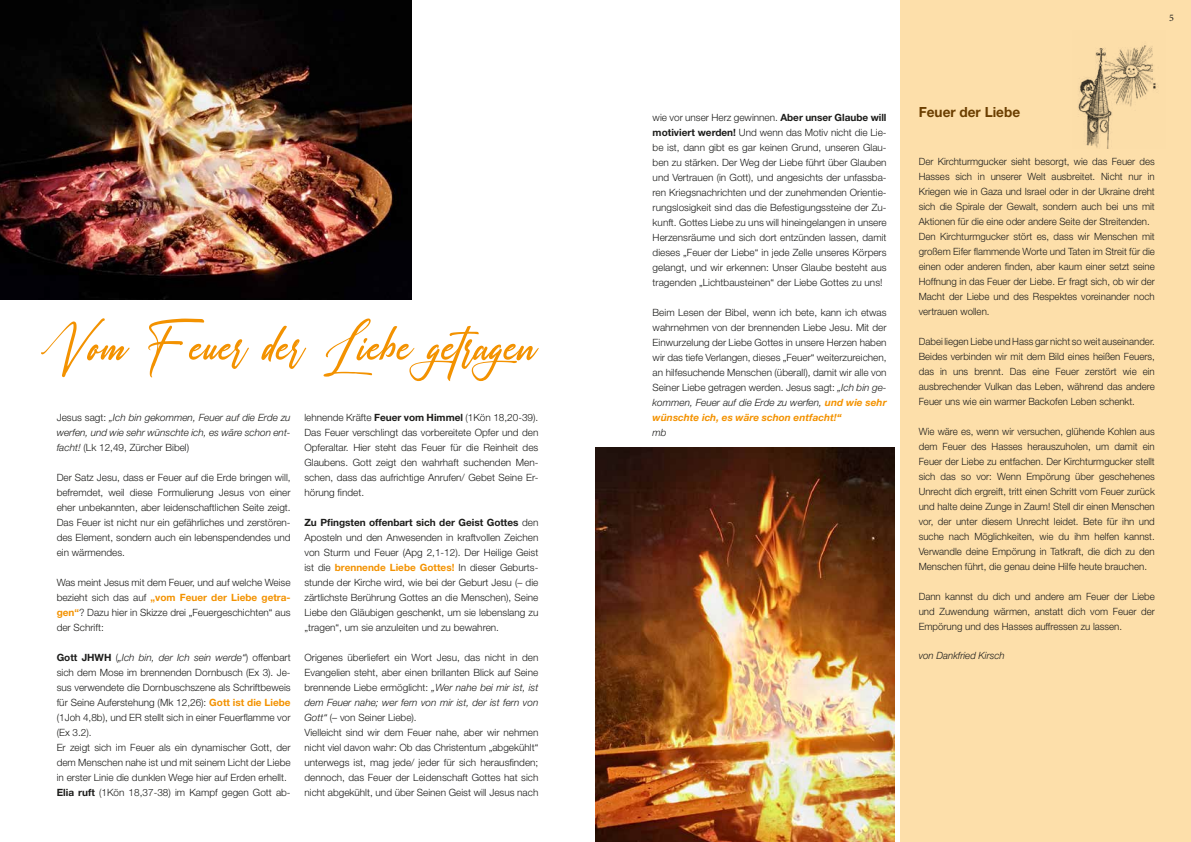
<style>
.page{position:relative;width:1191px;height:842px;background:#fff}
.page>*{position:absolute;margin:0;border:0;box-sizing:border-box;transform-origin:0 0}
.t1{font:69.5px "Rosellinda Alyamore";color:#f39200}
.t2{font:700 14px "Helvetica Neue LT Std";color:#6b3e00}
.t3{font:300 10px/15px "Helvetica Neue LT Std";color:#1d1d1b;text-align:justify}
.t4{font:italic 300 10px/15px "Helvetica Neue LT Std";color:#1d1d1b;text-align:justify}
.t5{font:10px "Minion Pro";color:#1d1d1b}
.s1{font-style:normal}
.s2{font-weight:700;color:#f39200}
.s3{font-weight:700}
.s4{font-style:italic}
.s5{font-weight:700;font-style:italic;color:#f39200}
</style>
<div class="page">
<img style="left:0;top:0;width:411px;height:300px">
<img style="left:595px;top:448px;width:299px;height:394px">
<div style="left:900px;top:0;width:291px;height:842px;background:#fddfaa"></div>
<img style="left:1078px;top:45px;width:79px;height:103px">
<h1 class="t1" style="left:57px;top:307px;width:482px">Vom Feuer der Liebe getragen</h1>
<p class="t4" style="left:57px;top:410px;width:235px"><span class="s1">Jesus sagt:</span> „Ich bin gekommen, Feuer auf die Erde zu werfen, und wie sehr wünschte ich, es wäre schon ent&shy;facht! <span class="s1">(Lk 12,49, Zürcher Bibel)</span></p>
<p class="t3" style="left:57px;top:470px;width:235px">Der Satz Jesu, dass er Feuer auf die Erde bringen will, befremdet, weil diese Formulierung Jesus von einer eher unbekannten, aber leidenschaftlichen Seite zeigt.<br>Das Feuer ist nicht nur ein gefährliches und zerstören&shy;des Element, sondern auch ein lebenspendendes und ein wärmendes.</p>
<p class="t3" style="left:57px;top:575px;width:235px">Was meint Jesus mit dem Feuer, und auf welche Weise bezieht sich das auf <span class="s2">„vom Feuer der Liebe getra&shy;gen“</span>? Dazu hier in Skizze drei „Feuergeschichten“ aus der Schrift:</p>
<p class="t3" style="left:57px;top:650px;width:235px;text-align:left"><span class="s3">Gott JHWH</span> (<span class="s4">„Ich bin, der Ich sein werde“</span>) offenbart sich dem Mose im brennenden Dornbusch (Ex 3). Je&shy;sus verwendete die Dornbuschszene als Schriftbeweis für Seine Auferstehung (Mk 12,26): <span class="s2">Gott ist die Liebe </span>(1Joh 4,8b), und ER stellt sich in einer Feuerflamme vor (Ex 3.2).<br>Er zeigt sich im Feuer als ein dynamischer Gott, der dem Menschen nahe ist und mit seinem Licht der Liebe in erster Linie die dunklen Wege hier auf Erden erhellt.<br><span class="s3">Elia ruft</span> (1Kön 18,37-38) im Kampf gegen Gott ab-</p>
<p class="t3" style="left:304px;top:410px;width:235px">lehnende Kräfte <span class="s3">Feuer vom Himmel</span> (1Kön 18,20-39).<br>Das Feuer verschlingt das vorbereitete Opfer und den Opferaltar. Hier steht das Feuer für die Reinheit des Glaubens. Gott zeigt den wahrhaft suchenden Men&shy;schen, dass das aufrichtige Anrufen/ Gebet Seine Er&shy;hörung findet.</p>
<p class="t3" style="left:304px;top:515px;width:235px"><span class="s3">Zu Pfingsten offenbart sich der Geist Gottes</span> den Aposteln und den Anwesenden in kraftvollen Zeichen von Sturm und Feuer (Apg 2,1-12). Der Heilige Geist ist die <span class="s2">brennende Liebe Gottes!</span> In dieser Geburts&shy;stunde der Kirche wird, wie bei der Geburt Jesu (– die zärtlichste Berührung Gottes an die Menschen), Seine Liebe den Gläubigen geschenkt, um sie lebenslang zu „tragen“, um sie anzuleiten und zu bewahren.</p>
<p class="t3" style="left:304px;top:650px;width:235px;text-align:left">Origenes überliefert ein Wort Jesu, das nicht in den Evangelien steht, aber einen brillanten Blick auf Seine brennende Liebe ermöglicht: <span class="s4">„Wer nahe bei mir ist, ist dem Feuer nahe; wer fern von mir ist, der ist fern von Gott“</span> (– von Seiner Liebe).<br>Vielleicht sind wir dem Feuer nahe, aber wir nehmen nicht viel davon wahr: Ob das Christentum „abgekühlt“ unterwegs ist, mag jede/ jeder für sich herausfinden; dennoch, das Feuer der Leidenschaft Gottes hat sich nicht abgekühlt, und über Seinen Geist will Jesus nach</p>
<p class="t5" style="left:1169px;top:12px;width:6px">5</p>
<p class="t3" style="left:652px;top:109px;width:235px">wie vor unser Herz gewinnen. <span class="s3">Aber unser Glaube will motiviert werden!</span> Und wenn das Motiv nicht die Lie&shy;be ist, dann gibt es gar keinen Grund, unseren Glau&shy;ben zu stärken. Der Weg der Liebe führt über Glauben und Vertrauen (in Gott), und angesichts der unfassba&shy;ren Kriegsnachrichten und der zunehmenden Orientie&shy;rungslosigkeit sind das die Befestigungssteine der Zu&shy;kunft. Gottes Liebe zu uns will hineingelangen in unsere Herzensräume und sich dort entzünden lassen, damit dieses „Feuer der Liebe“ in jede Zelle unseres Körpers gelangt, und wir erkennen: Unser Glaube besteht aus tragenden „Lichtbausteinen“ der Liebe Gottes zu uns!</p>
<p class="t3" style="left:652px;top:304px;width:235px">Beim Lesen der Bibel, wenn ich bete, kann ich etwas wahrnehmen von der brennenden Liebe Jesu. Mit der Einwurzelung der Liebe Gottes in unsere Herzen haben wir das tiefe Verlangen, dieses „Feuer“ weiterzureichen, an hilfesuchende Menschen (überall), damit wir alle von Seiner Liebe getragen werden. Jesus sagt: <span class="s4">„Ich bin ge&shy;kommen, Feuer auf die Erde zu werfen,</span> <span class="s5">und wie sehr wünschte ich, es wäre schon entfacht!“</span></p>
<p class="t4" style="left:652px;top:424px;width:16px">mb</p>
<h2 class="t2" style="left:918px;top:103px;width:103px">Feuer der Liebe</h2>
<p class="t3" style="left:918px;top:153px;width:238px;text-align:left">Der Kirchturmgucker sieht besorgt, wie das Feuer des Hasses sich in unserer Welt ausbreitet. Nicht nur in Kriegen wie in Gaza und Israel oder in der Ukraine dreht sich die Spirale der Gewalt, sondern auch bei uns mit Aktionen für die eine oder andere Seite der Streitenden.<br>Den Kirchturmgucker stört es, dass wir Menschen mit großem Eifer flammende Worte und Taten im Streit für die einen oder anderen finden, aber kaum einer setzt seine Hoffnung in das Feuer der Liebe. Er fragt sich, ob wir der Macht der Liebe und des Respektes voreinander noch vertrauen wollen.</p>
<p class="t3" style="left:918px;top:333px;width:238px">Dabei liegen Liebe und Hass gar nicht so weit auseinander.<br>Beides verbinden wir mit dem Bild eines heißen Feuers, das in uns brennt. Das eine Feuer zerstört wie ein ausbrechender Vulkan das Leben, während das andere Feuer uns wie ein warmer Backofen Leben schenkt.</p>
<p class="t3" style="left:918px;top:423px;width:238px">Wie wäre es, wenn wir versuchen, glühende Kohlen aus dem Feuer des Hasses herauszuholen, um damit ein Feuer der Liebe zu entfachen. Der Kirchturmgucker stellt sich das so vor: Wenn Empörung über geschehenes Unrecht dich ergreift, tritt einen Schritt vom Feuer zurück und halte deine Zunge in Zaum! Stell dir einen Menschen vor, der unter diesem Unrecht leidet. Bete für ihn und suche nach Möglichkeiten, wie du ihm helfen kannst.<br>Verwandle deine Empörung in Tatkraft, die dich zu den Menschen führt, die genau deine Hilfe heute brauchen.</p>
<p class="t3" style="left:918px;top:588px;width:238px">Dann kannst du dich und andere am Feuer der Liebe und Zuwendung wärmen, anstatt dich vom Feuer der Empörung und des Hasses auffressen zu lassen.</p>
<p class="t4" style="left:918px;top:648px;width:87px">von Dankfried Kirsch</p>
</div>
